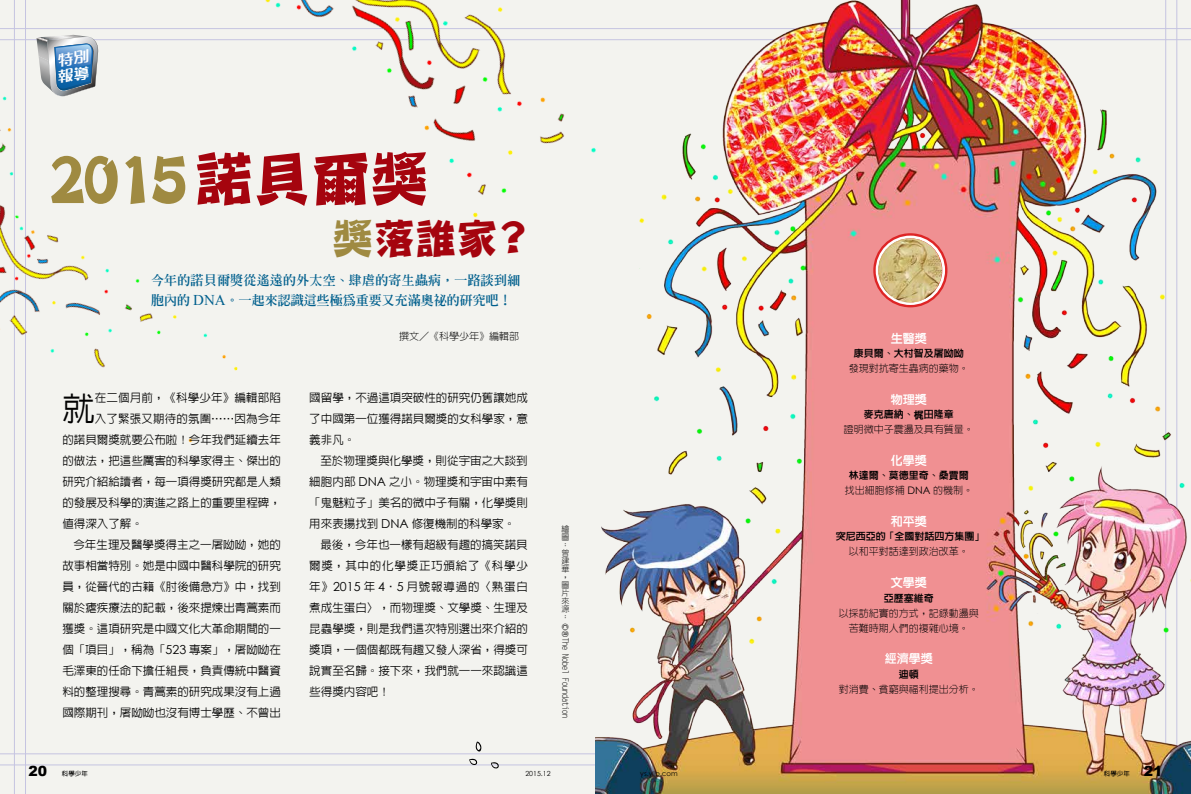
<style>
.page{position:relative;width:1191px;height:794px;background:#f3f3ef}
.page>*{position:absolute;margin:0;border:0;box-sizing:border-box;transform-origin:0 0}
.t1{font:68.8px "DF Ping Ju W7 WIN BF";color:#9f8a41}
.t2{font:41.6px "DF Ping Ju W7 WIN BF";color:#a5040e}
.t3{font:500 32.5px "Lin Gothic";color:#000}
.t4{font:14px/16px "Shin Chan POP Heavy Big 5";color:#fff;scale:1.1 1}
.t5{font:13px/20px "Inn Ming Extra";letter-spacing:.015em;color:#005f8d}
.t6{font:12px "DF Li Yuan W7 WIN BF";color:#fff}
.t7{font:500 11.5px/21px "Lin Gothic";color:#000;text-align:justify}
.t8{font:300 10px/15px "New Gothic";color:#000;text-align:center}
.t9{font:10px "Lin Gothic Extra";color:#000}
.t10{font:300 8px/8px "New Gothic";color:#000}
.t11{font:7px "Century Gothic";color:#000}
.t12{font:6.5px "Pop 2 EG Bold Big 5";color:#000}
.s1{font-size:59.2px;color:#a5040e}
.s2{color:#9f8a41}
.s3{font-size:46.2px}
.s4{font-family:"Times New Roman";font-size:14.9px}
.s5{font-family:"Century Gothic";font-weight:400;font-size:12.4px}
.s6{font-family:"Microsoft Jheng Hei";font-weight:400}
.s7{font-family:"DF Li Hei W7 WIN BF"}
.s8{font-family:"Century Gothic";font-weight:400;font-size:10.4px}
.s9{font-family:"Arial";font-weight:900;font-size:14px}
</style>
<div class="page">
<hr style="left:0;top:28px;width:1191px;height:1px;background:#c5c4e1">
<hr style="left:0;top:39px;width:1191px;height:1px;background:#c5c4e1">
<hr style="left:0;top:753px;width:1191px;height:1px;background:#c5c4e1">
<hr style="left:0;top:764px;width:1191px;height:1px;background:#c5c4e1">
<hr style="left:25px;top:0;width:1px;height:794px;background:#c5c4e1">
<hr style="left:14px;top:0;width:1px;height:794px;background:#c5c4e1">
<img style="left:595px;top:0;width:596px;height:794px">
<img style="left:0;top:96px;width:238px;height:347px">
<svg style="left:37px;top:35px;width:61px;height:61px"></svg>
<img style="left:265px;top:0;width:404px;height:367px">
<svg style="left:873px;top:233px;width:74px;height:74px"></svg>
<svg style="left:875px;top:236px;width:70px;height:69px"></svg>
<img style="left:878px;top:238px;width:64px;height:64px;border-radius:32px">
<svg style="left:469px;top:758px;width:8px;height:7px"></svg>
<svg style="left:491px;top:762px;width:8px;height:7px"></svg>
<svg style="left:475px;top:741px;width:7px;height:11px"></svg>
<p class="t4" style="left:54px;top:53px;width:32px;rotate:-8deg">特別報導</p>
<h1 class="t1" style="left:50px;top:142px;width:380px">2015<span class="s1">諾貝爾獎</span></h1>
<h2 class="t2" style="left:332px;top:217px;width:206px"><span class="s2">獎</span>落誰家<span class="s3">？</span></h2>
<p class="t5" style="left:151px;top:270px;width:371px">今年的諾貝爾獎從遙遠的外太空、肆虐的寄生蟲病，一路談到細胞內的 <span class="s4">DNA</span>。一起來認識這些極為重要又充滿奧祕的研究吧！</p>
<h3 class="t3" style="left:62px;top:391px;width:34px">就</h3>
<p class="t7" style="left:95px;top:387px;width:187px">在二個月前，《科學少年》編輯部陷</p>
<p class="t7" style="left:95px;top:408px;width:187px">入了緊張又期待的氛圍……因為今年</p>
<p class="t7" style="left:62px;top:429px;width:220px">的諾貝爾獎就要公布啦！今年我們延續去年</p>
<p class="t7" style="left:62px;top:450px;width:220px">的做法，把這些厲害的科學家得主、傑出的</p>
<p class="t7" style="left:62px;top:471px;width:220px">研究介紹給讀者，每一項得獎研究都是人類</p>
<p class="t7" style="left:62px;top:492px;width:220px">的發展及科學的演進之路上的重要里程碑，</p>
<p class="t7" style="left:62px;top:513px;width:82px">值得深入了解。</p>
<p class="t7" style="left:73px;top:534px;width:209px">今年生理及醫學獎得主之一屠呦呦，她的</p>
<p class="t7" style="left:62px;top:555px;width:220px">故事相當特別。她是中國中醫科學院的研究</p>
<p class="t7" style="left:62px;top:576px;width:220px">員，從晉代的古籍《肘後備急方》中，找到</p>
<p class="t7" style="left:62px;top:597px;width:220px">關於瘧疾療法的記載，後來提煉出青蒿素而</p>
<p class="t7" style="left:62px;top:618px;width:220px">獲獎。這項研究是中國文化大革命期間的一</p>
<p class="t7" style="left:62px;top:639px;width:220px">個「項目」，稱為「<span class="s5">523</span> 專案」，屠呦呦在</p>
<p class="t7" style="left:62px;top:660px;width:220px">毛澤東的任命下擔任組長，負責傳統中醫資</p>
<p class="t7" style="left:62px;top:681px;width:220px">料的整理搜尋。青蒿素的研究成果沒有上過</p>
<p class="t7" style="left:62px;top:702px;width:220px">國際期刊，屠呦呦也沒有博士學歷、不曾出</p>
<p class="t8" style="left:399px;top:328px;width:122px">撰文／《科學少年》編輯部</p>
<p class="t7" style="left:309px;top:387px;width:220px">國留學，不過這項突破性的研究仍舊讓她成了中國第一位獲得諾貝爾獎的女科學家，意義非凡。</p>
<p class="t7" style="left:309px;top:450px;width:220px;text-indent:11px">至於物理獎與化學獎，則從宇宙之大談到細胞內部 <span class="s5">DNA</span> 之小。物理獎和宇宙中素有「鬼魅粒子」美名的微中子有關，化學獎則用來表揚找到 <span class="s5">DNA</span> 修復機制的科學家。</p>
<p class="t7" style="left:309px;top:534px;width:220px;text-indent:11px">最後，今年也一樣有超級有趣的搞笑諾貝爾獎，其中的化學獎正巧頒給了《科學少年》<span class="s5">2015</span> 年 <span class="s5">4</span>‧<span class="s5">5</span> 月號報導過的〈熟蛋白煮成生蛋白〉，而物理獎、文學獎、生理及昆蟲學獎，則是我們這次特別選出來介紹的獎項，一個個都既有趣又發人深省，得獎可說實至名歸。接下來，我們就一一來認識這些得獎內容吧！</p>
<p class="t10" style="left:561px;top:525px;width:9px">繪圖：曾建華，圖片來源：</p>
<p class="t10" style="left:569px;top:623px;width:97px;rotate:90deg"><span class="s6">©®</span>The Nobel Foundation</p>
<p class="t6" style="left:891px;top:332px;width:37px">生醫獎</p>
<p class="t9" style="left:854px;top:348px;width:111px">康貝爾、大村智及屠呦呦</p>
<p class="t8" style="left:849px;top:361px;width:121px">發現對抗寄生蟲病的藥物。</p>
<p class="t6" style="left:891px;top:393px;width:37px">物理獎</p>
<p class="t9" style="left:864px;top:409px;width:91px">麥克唐納、<span class="s7">梶</span>田隆章</p>
<p class="t8" style="left:844px;top:422px;width:131px">證明微中子震盪及具有質量。</p>
<p class="t6" style="left:891px;top:454px;width:37px">化學獎</p>
<p class="t9" style="left:849px;top:470px;width:121px">林達爾、莫德里奇、桑賈爾</p>
<p class="t8" style="left:845px;top:483px;width:130px">找出細胞修補 <span class="s8">DNA</span> 的機制。</p>
<p class="t6" style="left:891px;top:515px;width:37px">和平獎</p>
<p class="t9" style="left:836px;top:531px;width:150px">突尼西亞的「全國對話四方集團」</p>
<p class="t8" style="left:849px;top:544px;width:121px">以和平對話達到政治改革。</p>
<p class="t6" style="left:891px;top:576px;width:37px">文學獎</p>
<p class="t9" style="left:884px;top:592px;width:51px">亞歷塞維奇</p>
<p class="t8" style="left:839px;top:605px;width:141px">以採訪紀實的方式，記錄動盪與苦難時期人們的複雜心境。</p>
<p class="t6" style="left:885px;top:652px;width:49px">經濟學獎</p>
<p class="t9" style="left:899px;top:668px;width:21px">迪頓</p>
<p class="t8" style="left:839px;top:681px;width:141px">對消費、貧窮與福利提出分析。</p>
<p class="t12" style="left:29px;top:770px;width:61px"><span class="s9">20</span> 科學少年</p>
<p class="t11" style="left:525px;top:768px;width:27px">2015.12</p>
<p class="t11" style="left:640px;top:768px;width:39px">ys.ylib.com</p>
<p class="t12" style="left:1103px;top:770px;width:60px">科學少年 <span class="s9">21</span></p>
</div>
